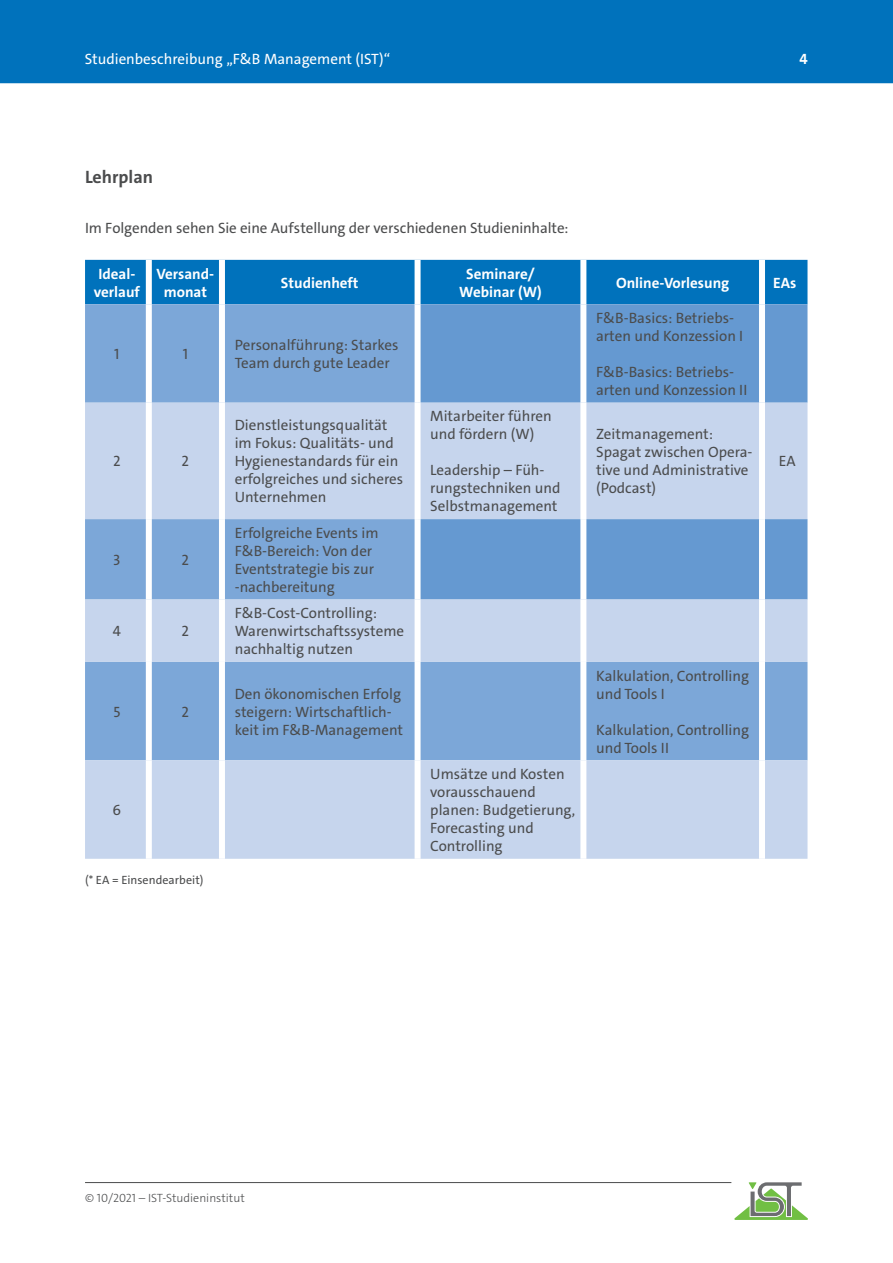
<style>
.page{position:relative;width:893px;height:1263px;background:#fff}
.page>*{position:absolute;margin:0;border:0;box-sizing:border-box;transform-origin:0 0}
.t1{font:700 18px "The Sans C4 s";color:#4b4c4d}
.t2{font:15px/18px "The Sans C4 s";color:#4b4c4d}
.t3{font:700 15px/18px "The Sans C4 s";color:#fff;text-align:center}
.t4{font:15px "The Sans C4 s";color:#fff}
.t5{font:300 12px "The Sans C4 s";color:#4b4c4d}
.t6{font:12px "The Sans C4 s";letter-spacing:.005em;color:#4b4c4d}
</style>
<div class="page">
<hr style="left:85px;top:1182px;width:646px;height:1px;background:#4b4c4d">
<svg style="left:734px;top:1182px;width:74px;height:38px"></svg>
<div style="left:0;top:0;width:893px;height:83px;background:#0072bc"></div>
<div style="left:85px;top:260px;width:722px;height:44px;background:#0072bc"></div>
<div style="left:85px;top:304px;width:330px;height:99px;background:#7ca7d8"></div>
<div style="left:421px;top:304px;width:386px;height:99px;background:#6599d1"></div>
<svg style="left:85px;top:403px;width:722px;height:456px;background:#a7c1e4"></svg>
<div style="left:580px;top:260px;width:6px;height:44px;background:#fff"></div>
<div style="left:759px;top:260px;width:6px;height:44px;background:#fff"></div>
<div style="left:146px;top:260px;width:6px;height:44px;background:#fff"></div>
<div style="left:146px;top:304px;width:6px;height:99px;background:#fff"></div>
<div style="left:146px;top:403px;width:6px;height:116px;background:#fff"></div>
<div style="left:146px;top:519px;width:6px;height:80px;background:#fff"></div>
<div style="left:146px;top:599px;width:6px;height:63px;background:#fff"></div>
<div style="left:146px;top:662px;width:6px;height:98px;background:#fff"></div>
<div style="left:146px;top:760px;width:6px;height:99px;background:#fff"></div>
<div style="left:580px;top:304px;width:6px;height:99px;background:#fff"></div>
<div style="left:759px;top:304px;width:6px;height:99px;background:#fff"></div>
<div style="left:580px;top:403px;width:6px;height:116px;background:#fff"></div>
<div style="left:759px;top:403px;width:6px;height:116px;background:#fff"></div>
<div style="left:580px;top:519px;width:6px;height:80px;background:#fff"></div>
<div style="left:759px;top:519px;width:6px;height:80px;background:#fff"></div>
<div style="left:580px;top:599px;width:6px;height:63px;background:#fff"></div>
<div style="left:759px;top:599px;width:6px;height:63px;background:#fff"></div>
<div style="left:580px;top:662px;width:6px;height:98px;background:#fff"></div>
<div style="left:759px;top:662px;width:6px;height:98px;background:#fff"></div>
<div style="left:580px;top:760px;width:6px;height:99px;background:#fff"></div>
<div style="left:759px;top:760px;width:6px;height:99px;background:#fff"></div>
<div style="left:415px;top:260px;width:6px;height:44px;background:#fff"></div>
<div style="left:415px;top:403px;width:6px;height:116px;background:#fff"></div>
<div style="left:415px;top:519px;width:6px;height:80px;background:#fff"></div>
<div style="left:415px;top:599px;width:6px;height:63px;background:#fff"></div>
<div style="left:415px;top:662px;width:6px;height:98px;background:#fff"></div>
<div style="left:415px;top:760px;width:6px;height:99px;background:#fff"></div>
<div style="left:219px;top:260px;width:6px;height:44px;background:#fff"></div>
<div style="left:219px;top:304px;width:6px;height:99px;background:#fff"></div>
<div style="left:219px;top:403px;width:6px;height:116px;background:#fff"></div>
<div style="left:219px;top:519px;width:6px;height:80px;background:#fff"></div>
<div style="left:219px;top:599px;width:6px;height:63px;background:#fff"></div>
<div style="left:219px;top:662px;width:6px;height:98px;background:#fff"></div>
<div style="left:219px;top:760px;width:6px;height:99px;background:#fff"></div>
<p class="t4" style="left:85px;top:49px;width:307px">Studienbeschreibung „F&amp;B Management (IST)“</p>
<p class="t3" style="left:800px;top:50px;width:10px">4</p>
<p class="t1" style="left:85px;top:166px;width:70px">Lehrplan</p>
<p class="t2" style="left:85px;top:219px;width:485px">Im Folgenden sehen Sie eine Aufstellung der verschiedenen Studieninhalte:</p>
<p class="t3" style="left:94px;top:265px;width:48px">Ideal&shy;verlauf</p>
<p class="t3" style="left:157px;top:265px;width:58px">Versand&shy;monat</p>
<p class="t3" style="left:281px;top:274px;width:79px">Studienheft</p>
<p class="t3" style="left:459px;top:265px;width:84px">Seminare/<br>Webinar (W)</p>
<p class="t3" style="left:616px;top:274px;width:115px">Online-Vorlesung</p>
<p class="t3" style="left:773px;top:274px;width:25px">EAs</p>
<p class="t2" style="left:114px;top:345px;width:7px">1</p>
<p class="t2" style="left:183px;top:345px;width:7px">1</p>
<p class="t2" style="left:235px;top:336px;width:165px">Personalführung: Starkes<br>Team durch gute Leader</p>
<p class="t2" style="left:113px;top:452px;width:9px">2</p>
<p class="t2" style="left:182px;top:452px;width:9px">2</p>
<p class="t2" style="left:113px;top:551px;width:9px">3</p>
<p class="t2" style="left:182px;top:551px;width:9px">2</p>
<p class="t2" style="left:113px;top:622px;width:10px">4</p>
<p class="t2" style="left:182px;top:622px;width:9px">2</p>
<p class="t2" style="left:113px;top:703px;width:8px">5</p>
<p class="t2" style="left:182px;top:703px;width:9px">2</p>
<p class="t2" style="left:113px;top:801px;width:10px">6</p>
<p class="t6" style="left:85px;top:872px;width:120px">(* EA = Einsendearbeit)</p>
<p class="t2" style="left:235px;top:416px;width:170px">Dienstleistungsqualität im Fokus: Qualitäts- und<br>Hygienestandards für ein erfolgreiches und sicheres<br>Unternehmen</p>
<p class="t2" style="left:430px;top:407px;width:123px">Mitarbeiter führen und fördern (W)</p>
<p class="t2" style="left:430px;top:461px;width:132px">Leadership – Füh&shy;rungstechniken und<br>Selbstmanagement</p>
<p class="t2" style="left:235px;top:524px;width:145px">Erfolgreiche Events im<br>F&amp;B-Bereich: Von der<br>Eventstrategie bis zur -nachbereitung</p>
<p class="t2" style="left:235px;top:604px;width:171px">F&amp;B-Cost-Controlling:<br>Warenwirtschaftssysteme nachhaltig nutzen</p>
<p class="t2" style="left:235px;top:685px;width:170px">Den ökonomischen Erfolg steigern: Wirtschaftlich&shy;keit im F&amp;B-Management</p>
<p class="t2" style="left:430px;top:765px;width:146px">Umsätze und Kosten vorausschauend planen: Budgetierung,<br>Forecasting und<br>Controlling</p>
<p class="t2" style="left:596px;top:309px;width:149px">F&amp;B-Basics: Betriebs&shy;arten und Konzession I</p>
<p class="t2" style="left:596px;top:363px;width:153px">F&amp;B-Basics: Betriebs&shy;arten und Konzession II</p>
<p class="t2" style="left:596px;top:425px;width:158px">Zeitmanagement:<br>Spagat zwischen Opera&shy;tive und Administrative (Podcast)</p>
<p class="t2" style="left:596px;top:667px;width:155px">Kalkulation, Controlling und Tools I</p>
<p class="t2" style="left:596px;top:721px;width:155px">Kalkulation, Controlling und Tools II</p>
<p class="t2" style="left:779px;top:452px;width:18px">EA</p>
<p class="t5" style="left:85px;top:1190px;width:161px">© 10/2021 – IST-Studieninstitut</p>
</div>
